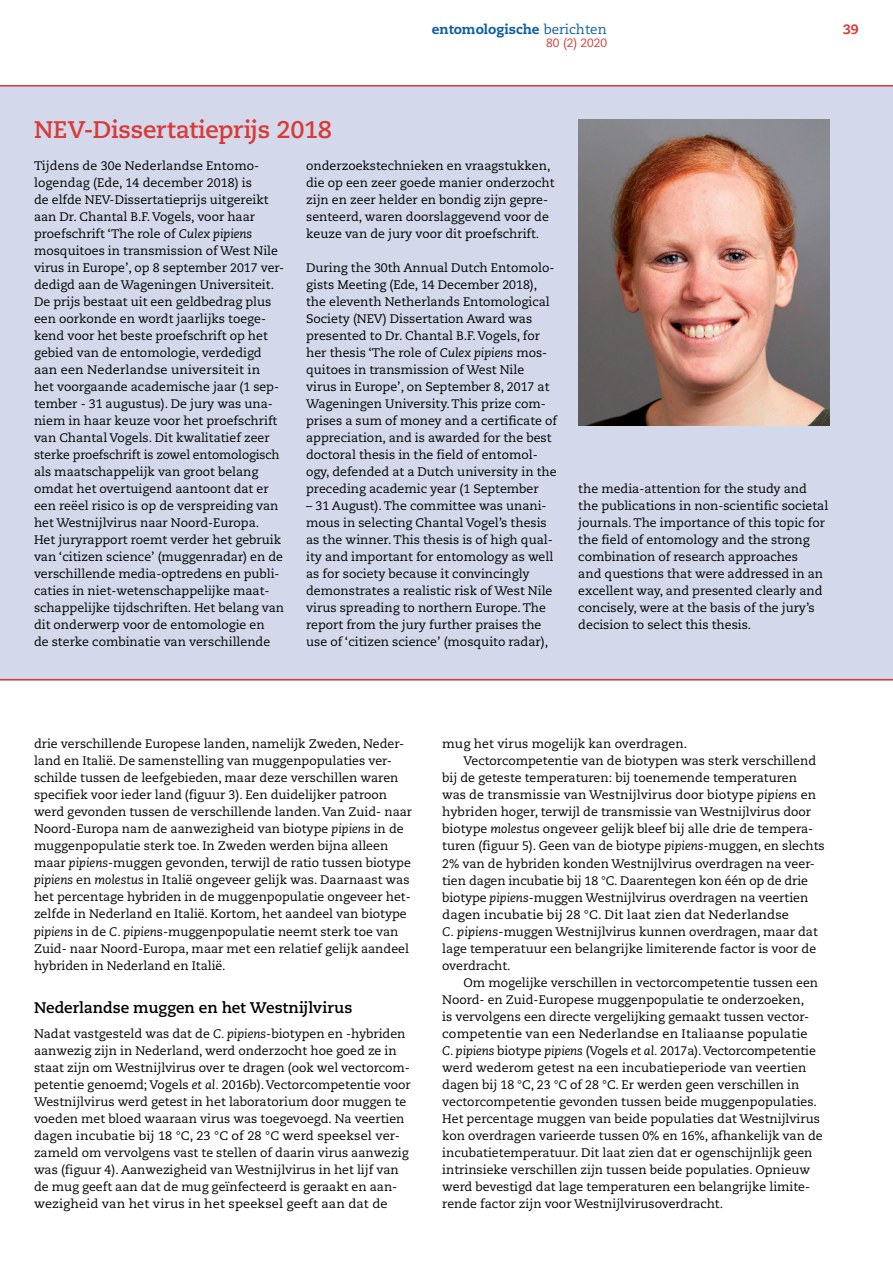
<style>
.page{position:relative;width:893px;height:1263px;background:#fff}
.page>*{position:absolute;margin:0;border:0;box-sizing:border-box;transform-origin:0 0}
.t1{font:700 24px "Caecilia LT Std";letter-spacing:-.01em;color:#d93a37}
.t2{font:700 15.3px "Caecilia LT Std";letter-spacing:-.005em;color:#000}
.t3{font:800 13.5px "Caecilia LT Std";color:#115fa4}
.t4{font:800 13.5px "Caecilia LT Std";color:#d93a37}
.t5{font:12.3px/17px "Caecilia LT Std";color:#000}
.t6{font:12px "Caecilia LT Std";color:#d93a37}
.s1{font-weight:400}
.s2{font-style:italic}
</style>
<div class="page">
<div style="left:0;top:85px;width:893px;height:595px;background:#d3d9eb"></div>
<hr style="left:0;top:85px;width:893px;height:2px;background:#d93a37">
<hr style="left:0;top:679px;width:893px;height:1px;background:#d93a37">
<img style="left:578px;top:119px;width:251px;height:306px">
<h1 class="t1" style="left:34px;top:115px;width:299px">NEV-Dissertatieprijs 2018</h1>
<p class="t3" style="left:432px;top:21px;width:177px">entomologische <span class="s1">berichten</span></p>
<p class="t4" style="left:843px;top:21px;width:17px">39</p>
<p class="t6" style="left:546px;top:36px;width:62px">80 (2) 2020</p>
<p class="t5" style="left:34px;top:158px;width:252px">Tijdens de 30e Nederlandse Entomo&shy;logendag (Ede, 14 december 2018) is<br>de elfde NEV-Dissertatieprijs uitgereikt aan Dr. Chantal B.F. Vogels, voor haar proefschrift ‘The role of <span class="s2">Culex pipiens </span>mosquitoes in transmission of West Nile virus in Europe’, op 8 september 2017 ver&shy;dedigd aan de Wageningen Universiteit.<br>De prijs bestaat uit een geldbedrag plus een oorkonde en wordt jaarlijks toege&shy;kend voor het beste proefschrift op het gebied van de entomologie, verdedigd aan een Nederlandse universiteit in<br>het voorgaande academische jaar (1 sep&shy;tember - 31 augustus). De jury was una&shy;niem in haar keuze voor het proefschrift van Chantal Vogels. Dit kwalitatief zeer sterke proefschrift is zowel entomologisch als maatschappelijk van groot belang omdat het overtuigend aantoont dat er een reëel risico is op de verspreiding van het Westnijlvirus naar Noord-Europa.<br>Het juryrapport roemt verder het gebruik van ‘citizen science’ (muggenradar) en de verschillende media-optredens en publi&shy;caties in niet-wetenschappelijke maat&shy;schappelijke tijdschriften. Het belang van dit onderwerp voor de entomologie en<br>de sterke combinatie van verschillende</p>
<p class="t5" style="left:306px;top:158px;width:250px">onderzoekstechnieken en vraagstukken, die op een zeer goede manier onderzocht zijn en zeer helder en bondig zijn gepre&shy;senteerd, waren doorslaggevend voor de keuze van de jury voor dit proefschrift.</p>
<p class="t5" style="left:306px;top:260px;width:252px">During the 30th Annual Dutch Entomolo&shy;gists Meeting (Ede, 14 December 2018), the eleventh Netherlands Entomological Society (NEV) Dissertation Award was presented to Dr. Chantal B.F. Vogels, for her thesis ‘The role of <span class="s2">Culex pipiens</span> mos&shy;quitoes in transmission of West Nile virus in Europe’, on September 8, 2017 at Wageningen University. This prize com&shy;prises a sum of money and a certificate of appreciation, and is awarded for the best doctoral thesis in the field of entomol&shy;ogy, defended at a Dutch university in the preceding academic year (1 September</p>
<p class="t5" style="left:306px;top:498px;width:249px">– 31 August). The committee was unani&shy;mous in selecting Chantal Vogel’s thesis as the winner. This thesis is of high qual&shy;ity and important for entomology as well as for society because it convincingly demonstrates a realistic risk of West Nile virus spreading to northern Europe. The report from the jury further praises the use of ‘citizen science’ (mosquito radar),</p>
<p class="t5" style="left:578px;top:481px;width:251px">the media-attention for the study and the publications in non-scientific societal journals. The importance of this topic for the field of entomology and the strong combination of research approaches<br>and questions that were addressed in an excellent way, and presented clearly and concisely, were at the basis of the jury’s decision to select this thesis.</p>
<p class="t5" style="left:34px;top:736px;width:380px">drie verschillende Europese landen, namelijk Zweden, Neder&shy;land en Italië. De samenstelling van muggenpopulaties ver&shy;schilde tussen de leefgebieden, maar deze verschillen waren specifiek voor ieder land (figuur 3). Een duidelijker patroon werd gevonden tussen de verschillende landen. Van Zuid- naar Noord-Europa nam de aanwezigheid van biotype <span class="s2">pipiens</span> in de muggenpopulatie sterk toe. In Zweden werden bijna alleen maar <span class="s2">pipiens</span>-muggen gevonden, terwijl de ratio tussen biotype <span class="s2">pipiens</span> en <span class="s2">molestus</span> in Italië ongeveer gelijk was. Daarnaast was het percentage hybriden in de muggenpopulatie ongeveer het&shy;zelfde in Nederland en Italië. Kortom, het aandeel van biotype <span class="s2">pipiens</span> in de <span class="s2">C. pipien</span>s-muggenpopulatie neemt sterk toe van Zuid- naar Noord-Europa, maar met een relatief gelijk aandeel hybriden in Nederland en Italië.</p>
<p class="t2" style="left:34px;top:999px;width:320px">Nederlandse muggen en het Westnijlvirus</p>
<p class="t5" style="left:34px;top:1025px;width:378px">Nadat vastgesteld was dat de <span class="s2">C. pipiens</span>-biotypen en -hybriden aanwezig zijn in Nederland, werd onderzocht hoe goed ze in staat zijn om Westnijlvirus over te dragen (ook wel vectorcom&shy;petentie genoemd; Vogels <span class="s2">et al.</span> 2016b). Vectorcompetentie voor Westnijlvirus werd getest in het laboratorium door muggen te voeden met bloed waaraan virus was toegevoegd. Na veertien dagen incubatie bij 18 °C, 23 °C of 28 °C werd speeksel ver&shy;zameld om vervolgens vast te stellen of daarin virus aanwezig was (figuur 4). Aanwezigheid van Westnijlvirus in het lijf van de mug geeft aan dat de mug geïnfecteerd is geraakt en aan&shy;wezigheid van het virus in het speeksel geeft aan dat de</p>
<p class="t5" style="left:442px;top:736px;width:247px">mug het virus mogelijk kan overdragen.</p>
<p class="t5" style="left:463px;top:753px;width:354px">Vectorcompetentie van de biotypen was sterk verschillend</p>
<p class="t5" style="left:442px;top:770px;width:356px">bij de geteste temperaturen: bij toenemende temperaturen</p>
<p class="t5" style="left:442px;top:787px;width:375px">was de transmissie van Westnijlvirus door biotype <span class="s2">pipiens</span> en</p>
<p class="t5" style="left:442px;top:804px;width:370px">hybriden hoger, terwijl de transmissie van Westnijlvirus door</p>
<p class="t5" style="left:442px;top:821px;width:373px">biotype <span class="s2">molestus</span> ongeveer gelijk bleef bij alle drie de tempera-</p>
<p class="t5" style="left:442px;top:838px;width:384px">turen (figuur 5). Geen van de biotype <span class="s2">pipiens</span>-muggen, en slechts</p>
<p class="t5" style="left:442px;top:855px;width:374px">2% van de hybriden konden Westnijlvirus overdragen na veer-</p>
<p class="t5" style="left:442px;top:872px;width:367px">tien dagen incubatie bij 18 °C. Daarentegen kon één op de drie</p>
<p class="t5" style="left:442px;top:889px;width:368px">biotype <span class="s2">pipiens</span>-muggen Westnijlvirus overdragen na veertien</p>
<p class="t5" style="left:442px;top:906px;width:348px">dagen incubatie bij 28 °C. Dit laat zien dat Nederlandse</p>
<p class="t5" style="left:442px;top:923px;width:377px"><span class="s2">C. pipiens</span>-muggen Westnijlvirus kunnen overdragen, maar dat</p>
<p class="t5" style="left:442px;top:940px;width:376px">lage temperatuur een belangrijke limiterende factor is voor de</p>
<p class="t5" style="left:442px;top:957px;width:70px">overdracht.</p>
<p class="t5" style="left:463px;top:974px;width:356px">Om mogelijke verschillen in vectorcompetentie tussen een</p>
<p class="t5" style="left:442px;top:991px;width:363px">Noord- en Zuid-Europese muggenpopulatie te onderzoeken,</p>
<p class="t5" style="left:442px;top:1008px;width:368px">is vervolgens een directe vergelijking gemaakt tussen vector-</p>
<p class="t5" style="left:442px;top:1025px;width:367px">competentie van een Nederlandse en Italiaanse populatie</p>
<p class="t5" style="left:442px;top:1042px;width:375px"><span class="s2">C. pipiens</span> biotype <span class="s2">pipiens</span> (Vogels <span class="s2">et al.</span> 2017a). Vectorcompetentie</p>
<p class="t5" style="left:442px;top:1059px;width:366px">werd wederom getest na een incubatieperiode van veertien</p>
<p class="t5" style="left:442px;top:1076px;width:359px">dagen bij 18 °C, 23 °C of 28 °C. Er werden geen verschillen in</p>
<p class="t5" style="left:442px;top:1093px;width:376px">vectorcompetentie gevonden tussen beide muggenpopulaties.</p>
<p class="t5" style="left:442px;top:1110px;width:379px">Het percentage muggen van beide populaties dat Westnijlvirus</p>
<p class="t5" style="left:442px;top:1127px;width:382px">kon overdragen varieerde tussen 0% en 16%, afhankelijk van de</p>
<p class="t5" style="left:442px;top:1144px;width:372px">incubatietemperatuur. Dit laat zien dat er ogenschijnlijk geen</p>
<p class="t5" style="left:442px;top:1161px;width:370px">intrinsieke verschillen zijn tussen beide populaties. Opnieuw</p>
<p class="t5" style="left:442px;top:1178px;width:369px">werd bevestigd dat lage temperaturen een belangrijke limite-</p>
<p class="t5" style="left:442px;top:1195px;width:282px">rende factor zijn voor Westnijlvirusoverdracht.</p>
</div>
